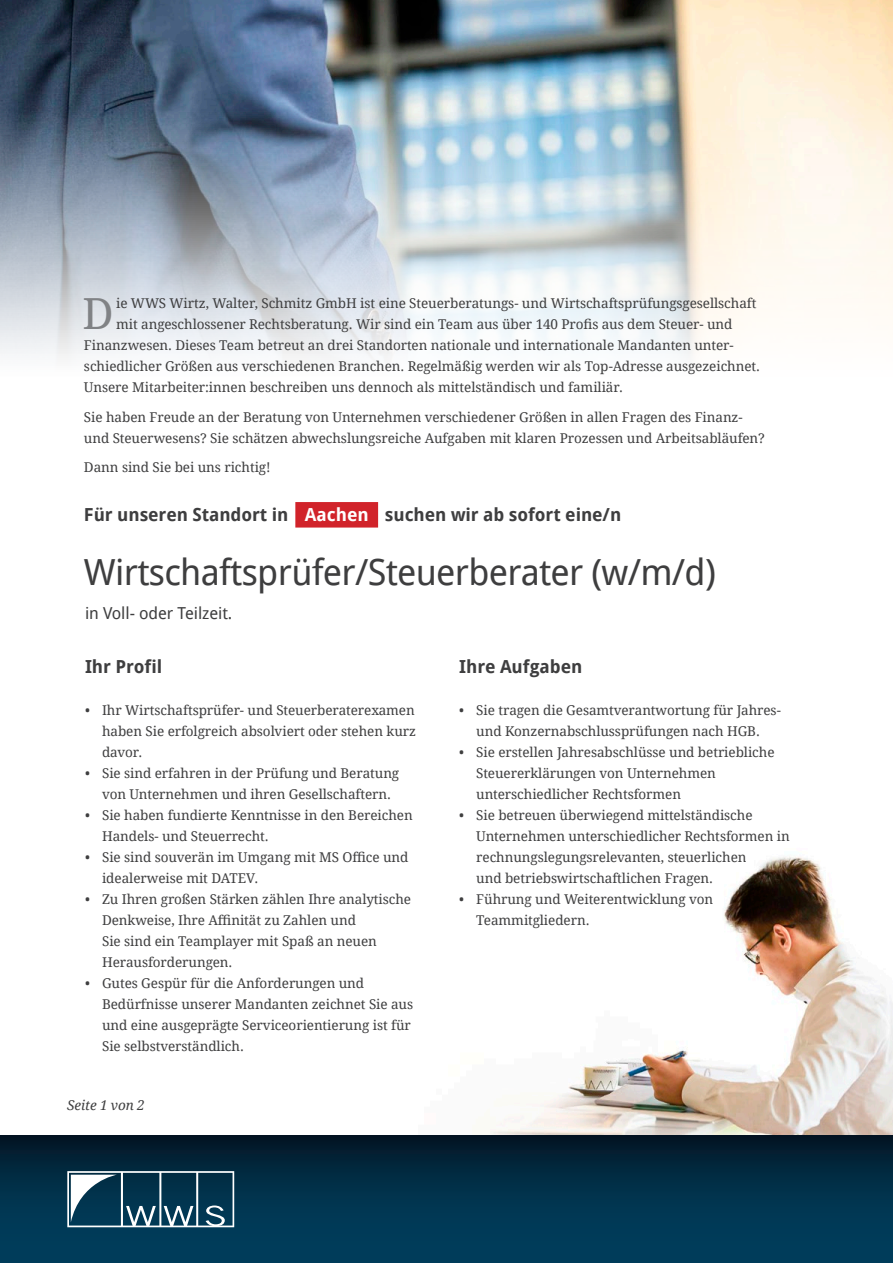
<style>
.page{position:relative;width:893px;height:1263px;background:#fff}
.page>*{position:absolute;margin:0;border:0;box-sizing:border-box;transform-origin:0 0}
.Fließtext{font:42.9px "Droid Serif";color:#808285}
.Fließtext-2{font:36px "Droid Sans";letter-spacing:-.02em;color:#3e3e3f}
.Fließtext-3{font:700 18px "Droid Sans";letter-spacing:-.005em;color:#3e3e3f}
.Subheadline{font:700 18px "Droid Sans";letter-spacing:-.005em;color:#3e3e3f}
.Aufzählung{font:16.5px "Droid Sans";letter-spacing:-.005em;color:#3e3e3f}
.Fließtext-4{font:13.5px/21px "Droid Serif";letter-spacing:-.005em;color:#3e3e3f}
.Fließtext-5{font:italic 13.5px "Droid Serif";letter-spacing:-.005em;color:#3e3e3f}
.s1{color:#fff}
</style>
<div class="page">
<img style="left:490px;top:856px;width:403px;height:279px">
<img style="left:0;top:0;width:893px;height:358px">
<div style="left:0;top:1135px;width:893px;height:128px;background:linear-gradient(to bottom,#031c2d,#004464)"></div>
<svg style="left:67px;top:1171px;width:167px;height:56px"></svg>
<div style="left:295px;top:502px;width:83px;height:25px;background:#d1232a"></div>
<p class="Fließtext" style="left:82px;top:287px;width:33px">D</p>
<p class="Fließtext-4" style="left:116px;top:293px;width:642px">ie WWS Wirtz, Walter, Schmitz GmbH ist eine Steuerberatungs- und Wirtschaftsprüfungsgesellschaft</p>
<p class="Fließtext-4" style="left:116px;top:314px;width:618px">mit angeschlossener Rechtsberatung. Wir sind ein Team aus über 140 Profis aus dem Steuer- und</p>
<p class="Fließtext-4" style="left:84px;top:335px;width:651px">Finanzwesen. Dieses Team betreut an drei Standorten nationale und internationale Mandanten unter-</p>
<p class="Fließtext-4" style="left:84px;top:356px;width:678px">schiedlicher Größen aus verschiedenen Branchen. Regelmäßig werden wir als Top-Adresse ausgezeichnet.</p>
<p class="Fließtext-4" style="left:84px;top:377px;width:540px">Unsere Mitarbeiter:innen beschreiben uns dennoch als mittelständisch und familiär.</p>
<p class="Fließtext-4" style="left:84px;top:406px;width:682px">Sie haben Freude an der Beratung von Unternehmen verschiedener Größen in allen Fragen des Finanz&shy;und Steuerwesens? Sie schätzen abwechslungsreiche Aufgaben mit klaren Prozessen und Arbeitsabläufen?</p>
<p class="Fließtext-4" style="left:84px;top:457px;width:188px">Dann sind Sie bei uns richtig!</p>
<p class="Fließtext-3" style="left:84px;top:503px;width:539px">Für unseren Standort in <span class="s1">Aachen</span> suchen wir ab sofort eine/n</p>
<p class="Fließtext-2" style="left:84px;top:550px;width:633px">Wirtschaftsprüfer/Steuerberater (w/m/d)</p>
<p class="Aufzählung" style="left:85px;top:602px;width:149px">in Voll- oder Teilzeit.</p>
<p class="Subheadline" style="left:85px;top:655px;width:79px">Ihr Profil</p>
<p class="Fließtext-4" style="left:102px;top:700px;width:315px;text-align:justify;text-indent:-17px">• Ihr Wirtschaftsprüfer- und Steuerberaterexamen haben Sie erfolgreich absolviert oder stehen kurz davor.</p>
<p class="Fließtext-4" style="left:102px;top:763px;width:299px;text-indent:-17px">• Sie sind erfahren in der Prüfung und Beratung von Unternehmen und ihren Gesellschaftern.</p>
<p class="Fließtext-4" style="left:102px;top:805px;width:312px;text-indent:-17px">• Sie haben fundierte Kenntnisse in den Bereichen<br>Handels- und Steuerrecht.</p>
<p class="Fließtext-4" style="left:102px;top:847px;width:308px;text-indent:-17px">• Sie sind souverän im Umgang mit MS Office und idealerweise mit DATEV.</p>
<p class="Fließtext-4" style="left:102px;top:889px;width:311px;text-indent:-17px">• Zu Ihren großen Stärken zählen Ihre analytische Denkweise, Ihre Affinität zu Zahlen und<br>Sie sind ein Teamplayer mit Spaß an neuen Herausforderungen.</p>
<p class="Fließtext-4" style="left:102px;top:973px;width:313px;text-indent:-17px">• Gutes Gespür für die Anforderungen und Bedürfnisse unserer Mandanten zeichnet Sie aus und eine ausgeprägte Serviceorientierung ist für Sie selbstverständlich.</p>
<p class="Fließtext-5" style="left:67px;top:1097px;width:79px">Seite 1 von 2</p>
<p class="Subheadline" style="left:459px;top:655px;width:125px">Ihre Aufgaben</p>
<p class="Fließtext-4" style="left:459px;top:700px;width:323px;text-align:center">• Sie tragen die Gesamtverantwortung für Jahres&shy;und Konzernabschlussprüfungen nach HGB.</p>
<p class="Fließtext-4" style="left:476px;top:742px;width:300px;text-indent:-17px">• Sie erstellen Jahresabschlüsse und betriebliche<br>Steuererklärungen von Unternehmen unterschiedlicher Rechtsformen</p>
<p class="Fließtext-4" style="left:476px;top:805px;width:315px;text-indent:-17px">• Sie betreuen überwiegend mittelständische Unternehmen unterschiedlicher Rechtsformen in rechnungslegungsrelevanten, steuerlichen<br>und betriebswirtschaftlichen Fragen.</p>
<p class="Fließtext-4" style="left:476px;top:889px;width:238px;text-indent:-17px">• Führung und Weiterentwicklung von<br>Teammitgliedern.</p>
</div>
